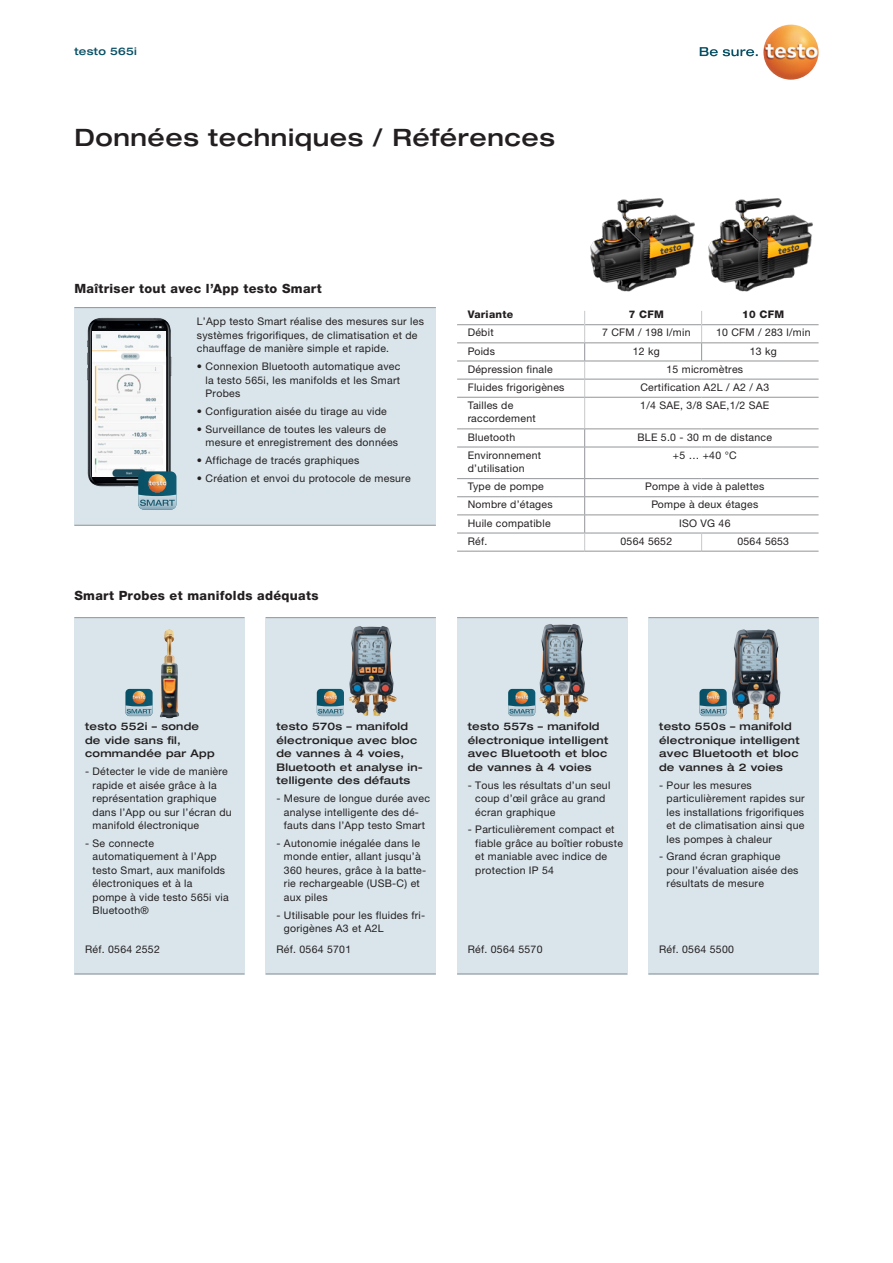
<style>
.page{position:relative;width:893px;height:1263px;background:#fff}
.page>*{position:absolute;margin:0;border:0;box-sizing:border-box;transform-origin:0 0}
.t1{font:500 expanded 24px "Helvetica Neue LTW1 G";letter-spacing:.025em;color:#231f20}
.t2{font:800 12.75px "Helvetica Neue LTW1 G";letter-spacing:.025em;color:#231f20}
.t3{font:10.5px/13.5px "Helvetica Neue LTW1 G";letter-spacing:.025em;color:#231f20}
.t4{font:500 expanded 10.5px/13.5px "Helvetica Neue LTW1 G";letter-spacing:.025em;color:#231f20}
.t5{font:800 10.5px "Helvetica Neue LTW1 G";letter-spacing:.025em;color:#231f20}
.t6{font:500 expanded 10.5px "Helvetica Neue LTW1 G";letter-spacing:.025em;color:#074f64}
</style>
<div class="page">
<img style="left:590px;top:198px;width:105px;height:94px">
<img style="left:708px;top:198px;width:105px;height:94px">
<svg style="left:700px;top:47px;width:58px;height:9px"></svg>
<img style="left:763px;top:24px;width:56px;height:56px;border-radius:28px">
<div style="left:74px;top:307px;width:362px;height:219px;background:#d9e5eb"></div>
<hr style="left:74px;top:307px;width:362px;height:1px;background:#939598">
<hr style="left:74px;top:525px;width:362px;height:1px;background:#939598">
<img style="left:87px;top:317px;width:85px;height:169px">
<div style="left:74px;top:617px;width:170px;height:357px;background:#d9e5eb"></div>
<div style="left:266px;top:617px;width:170px;height:357px;background:#d9e5eb"></div>
<div style="left:457px;top:617px;width:170px;height:357px;background:#d9e5eb"></div>
<div style="left:648px;top:617px;width:171px;height:357px;background:#d9e5eb"></div>
<hr style="left:74px;top:617px;width:170px;height:1px;background:#939598">
<hr style="left:266px;top:617px;width:170px;height:1px;background:#939598">
<hr style="left:457px;top:617px;width:170px;height:1px;background:#939598">
<hr style="left:648px;top:617px;width:171px;height:1px;background:#939598">
<hr style="left:74px;top:973px;width:170px;height:1px;background:#939598">
<hr style="left:266px;top:973px;width:170px;height:1px;background:#939598">
<hr style="left:457px;top:973px;width:170px;height:1px;background:#939598">
<hr style="left:648px;top:973px;width:171px;height:1px;background:#939598">
<img style="left:160px;top:629px;width:19px;height:89px">
<img style="left:539px;top:624px;width:26px;height:92px">
<img style="left:348px;top:626px;width:26px;height:90px">
<img style="left:732px;top:629px;width:36px;height:90px">
<hr style="left:457px;top:428px;width:128px;height:1px;background:#939598">
<hr style="left:457px;top:447px;width:128px;height:1px;background:#939598">
<hr style="left:457px;top:478px;width:128px;height:1px;background:#939598">
<hr style="left:457px;top:496px;width:128px;height:1px;background:#939598">
<hr style="left:457px;top:514px;width:128px;height:1px;background:#939598">
<hr style="left:457px;top:324px;width:127px;height:1px;background:#939598">
<hr style="left:585px;top:324px;width:116px;height:1px;background:#939598">
<hr style="left:702px;top:324px;width:117px;height:1px;background:#939598">
<hr style="left:457px;top:342px;width:128px;height:1px;background:#939598">
<hr style="left:457px;top:361px;width:128px;height:1px;background:#939598">
<hr style="left:457px;top:379px;width:128px;height:1px;background:#939598">
<hr style="left:457px;top:397px;width:128px;height:1px;background:#939598">
<hr style="left:457px;top:533px;width:128px;height:1px;background:#939598">
<hr style="left:585px;top:533px;width:117px;height:1px;background:#939598">
<hr style="left:702px;top:533px;width:117px;height:1px;background:#939598">
<hr style="left:457px;top:551px;width:128px;height:1px;background:#939598">
<svg style="left:701px;top:533px;width:1px;height:18px"></svg>
<svg style="left:701px;top:311px;width:1px;height:50px"></svg>
<hr style="left:585px;top:342px;width:117px;height:1px;background:#939598">
<hr style="left:702px;top:342px;width:117px;height:1px;background:#939598">
<hr style="left:585px;top:551px;width:117px;height:1px;background:#939598">
<hr style="left:702px;top:551px;width:117px;height:1px;background:#939598">
<hr style="left:585px;top:361px;width:117px;height:1px;background:#939598">
<hr style="left:702px;top:361px;width:117px;height:1px;background:#939598">
<hr style="left:585px;top:379px;width:117px;height:1px;background:#939598">
<hr style="left:702px;top:379px;width:117px;height:1px;background:#939598">
<svg style="left:584px;top:311px;width:1px;height:86px"></svg>
<hr style="left:585px;top:397px;width:117px;height:1px;background:#939598">
<hr style="left:702px;top:397px;width:117px;height:1px;background:#939598">
<hr style="left:584px;top:398px;width:1px;height:30px;background:#c7c8ca">
<hr style="left:585px;top:428px;width:117px;height:1px;background:#939598">
<svg style="left:584px;top:429px;width:1px;height:18px"></svg>
<hr style="left:702px;top:428px;width:117px;height:1px;background:#939598">
<hr style="left:585px;top:447px;width:117px;height:1px;background:#939598">
<hr style="left:584px;top:447px;width:1px;height:31px;background:#939598">
<hr style="left:702px;top:447px;width:117px;height:1px;background:#939598">
<hr style="left:585px;top:478px;width:117px;height:1px;background:#939598">
<hr style="left:702px;top:478px;width:117px;height:1px;background:#939598">
<hr style="left:585px;top:496px;width:117px;height:1px;background:#939598">
<hr style="left:702px;top:496px;width:117px;height:1px;background:#939598">
<hr style="left:585px;top:514px;width:117px;height:1px;background:#939598">
<svg style="left:584px;top:479px;width:1px;height:72px"></svg>
<hr style="left:702px;top:514px;width:117px;height:1px;background:#939598">
<img style="left:93px;top:331px;width:73px;height:146px">
<svg style="left:138px;top:471px;width:38px;height:39px"></svg>
<svg style="left:125px;top:689px;width:28px;height:27px"></svg>
<svg style="left:317px;top:689px;width:27px;height:27px"></svg>
<svg style="left:508px;top:689px;width:27px;height:27px"></svg>
<svg style="left:699px;top:689px;width:28px;height:27px"></svg>
<p class="t6" style="left:74px;top:44px;width:64px">testo 565i</p>
<h1 class="t1" style="left:74px;top:122px;width:482px">Données techniques / Références</h1>
<p class="t2" style="left:74px;top:281px;width:249px">Maîtriser tout avec l’App testo Smart</p>
<p class="t3" style="left:197px;top:315px;width:229px">L’App testo Smart réalise des mesures sur les systèmes frigorifiques, de climatisation et de chauffage de manière simple et rapide.</p>
<p class="t3" style="left:206px;top:360px;width:196px;text-align:justify;text-indent:-9px">• Connexion Bluetooth automatique avec la testo 565i, les manifolds et les Smart Probes</p>
<p class="t3" style="left:197px;top:404px;width:192px">• Configuration aisée du tirage au vide</p>
<p class="t3" style="left:206px;top:422px;width:194px;text-indent:-9px">• Surveillance de toutes les valeurs de mesure et enregistrement des données</p>
<p class="t3" style="left:197px;top:453px;width:164px">• Affichage de tracés graphiques</p>
<p class="t3" style="left:197px;top:471px;width:215px">• Création et envoi du protocole de mesure</p>
<p class="t2" style="left:74px;top:588px;width:246px">Smart Probes et manifolds adéquats</p>
<p class="t5" style="left:468px;top:308px;width:47px">Variante</p>
<p class="t5" style="left:629px;top:308px;width:37px">7 CFM</p>
<p class="t5" style="left:742px;top:308px;width:43px">10 CFM</p>
<p class="t3" style="left:468px;top:326px;width:27px">Débit</p>
<p class="t3" style="left:602px;top:326px;width:90px">7 CFM / 198 l/min</p>
<p class="t3" style="left:716px;top:326px;width:96px">10 CFM / 283 l/min</p>
<p class="t3" style="left:468px;top:344px;width:29px">Poids</p>
<p class="t3" style="left:633px;top:344px;width:29px">12 kg</p>
<p class="t3" style="left:750px;top:344px;width:29px">13 kg</p>
<p class="t3" style="left:468px;top:362px;width:86px">Dépression finale</p>
<p class="t3" style="left:666px;top:362px;width:78px">15 micromètres</p>
<p class="t3" style="left:468px;top:380px;width:98px">Fluides frigorigènes</p>
<p class="t3" style="left:640px;top:380px;width:130px">Certification A2L / A2 / A3</p>
<p class="t3" style="left:468px;top:398px;width:69px">Tailles de raccordement</p>
<p class="t3" style="left:640px;top:398px;width:131px">1/4 SAE, 3/8 SAE,1/2 SAE</p>
<p class="t3" style="left:468px;top:430px;width:49px">Bluetooth</p>
<p class="t3" style="left:637px;top:430px;width:136px">BLE 5.0 - 30 m de distance</p>
<p class="t3" style="left:468px;top:448px;width:75px">Environnement d’utilisation</p>
<p class="t3" style="left:673px;top:448px;width:65px">+5 … +40 °C</p>
<p class="t3" style="left:468px;top:480px;width:78px">Type de pompe</p>
<p class="t3" style="left:645px;top:480px;width:121px">Pompe à vide à palettes</p>
<p class="t3" style="left:468px;top:498px;width:86px">Nombre d’étages</p>
<p class="t3" style="left:651px;top:498px;width:108px">Pompe à deux étages</p>
<p class="t3" style="left:468px;top:516px;width:84px">Huile compatible</p>
<p class="t3" style="left:679px;top:516px;width:53px">ISO VG 46</p>
<p class="t3" style="left:468px;top:534px;width:21px">Réf.</p>
<p class="t3" style="left:620px;top:534px;width:53px">0564 5652</p>
<p class="t3" style="left:737px;top:534px;width:53px">0564 5653</p>
<p class="t4" style="left:276px;top:719px;width:148px">testo 570s – manifold électronique avec bloc de vannes à 4 voies,<br>Bluetooth et analyse in&shy;telligente des défauts</p>
<p class="t3" style="left:276px;top:791px;width:155px;text-align:center">- Mesure de longue durée avec analyse intelligente des dé&shy;fauts dans l’App testo Smart</p>
<p class="t3" style="left:284px;top:836px;width:144px;text-indent:-8px">- Autonomie inégalée dans le monde entier, allant jusqu’à<br>360 heures, grâce à la batte&shy;rie rechargeable (USB-C) et aux piles</p>
<p class="t3" style="left:284px;top:908px;width:143px;text-indent:-8px">- Utilisable pour les fluides fri&shy;gorigènes A3 et A2L</p>
<p class="t4" style="left:468px;top:719px;width:142px">testo 557s – manifold électronique intelligent avec Bluetooth et bloc de vannes à 4 voies</p>
<p class="t3" style="left:475px;top:778px;width:137px;text-indent:-8px">- Tous les résultats d’un seul coup d’œil grâce au grand écran graphique</p>
<p class="t3" style="left:475px;top:823px;width:149px;text-indent:-8px">- Particulièrement compact et fiable grâce au boîtier robuste et maniable avec indice de protection IP 54</p>
<p class="t4" style="left:85px;top:719px;width:131px">testo 552i – sonde de vide sans fil, commandée par App</p>
<p class="t3" style="left:93px;top:764px;width:141px;text-indent:-8px">- Détecter le vide de manière rapide et aisée grâce à la représentation graphique dans l’App ou sur l’écran du manifold électronique</p>
<p class="t3" style="left:93px;top:836px;width:138px;text-indent:-8px">- Se connecte automatiquement à l’App testo Smart, aux manifolds électroniques et à la pompe à vide testo 565i via<br>Bluetooth®</p>
<p class="t3" style="left:85px;top:943px;width:76px">Réf. 0564 2552</p>
<p class="t3" style="left:276px;top:943px;width:76px">Réf. 0564 5701</p>
<p class="t3" style="left:468px;top:943px;width:76px">Réf. 0564 5570</p>
<p class="t3" style="left:659px;top:943px;width:76px">Réf. 0564 5500</p>
<p class="t4" style="left:659px;top:720px;width:142px">testo 550s – manifold électronique intelligent avec Bluetooth et bloc de vannes à 2 voies</p>
<p class="t3" style="left:667px;top:778px;width:139px;text-indent:-8px">- Pour les mesures particulièrement rapides sur les installations frigorifiques et de climatisation ainsi que les pompes à chaleur</p>
<p class="t3" style="left:667px;top:850px;width:133px;text-indent:-8px">- Grand écran graphique pour l’évaluation aisée des résultats de mesure</p>
</div>
